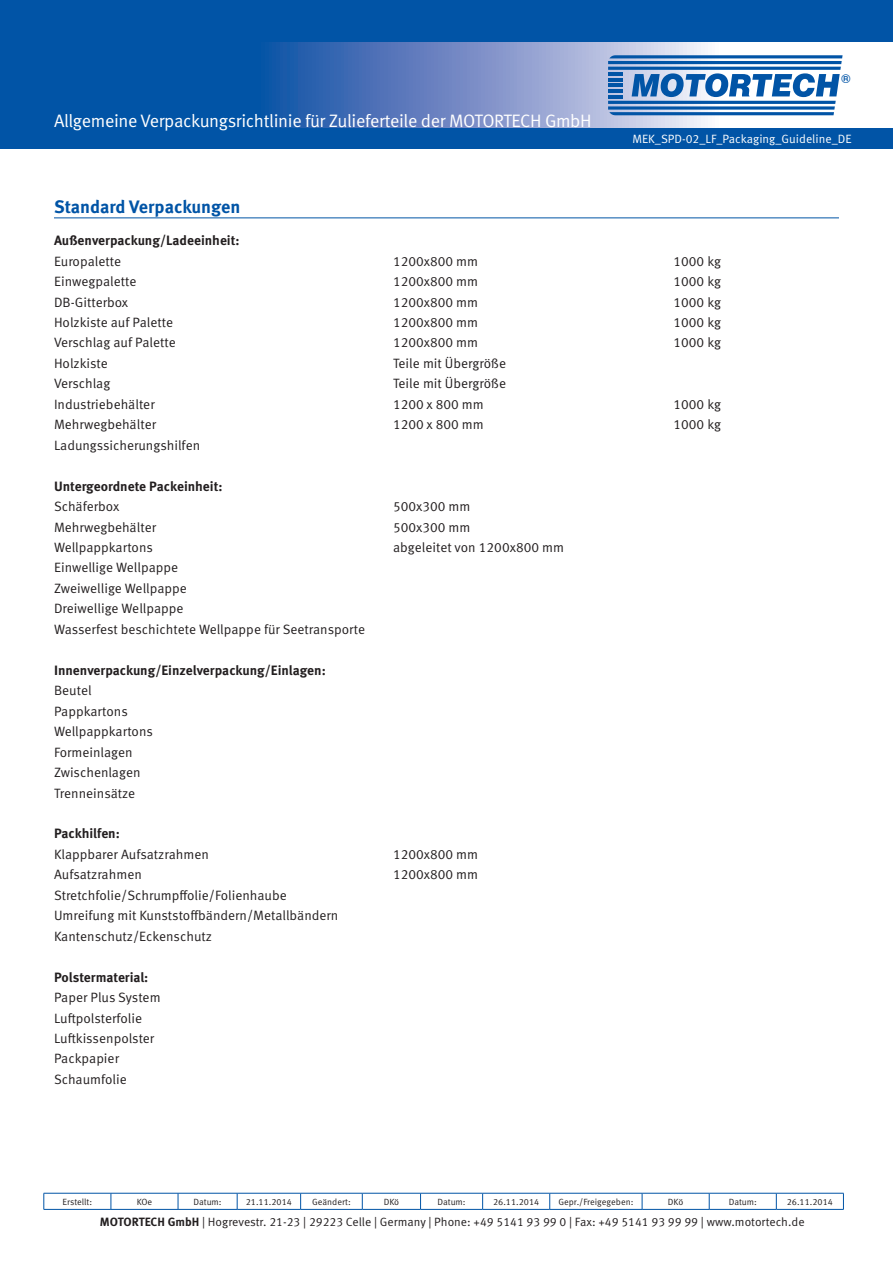
<style>
.page{position:relative;width:893px;height:1263px;background:#fff}
.page>*{position:absolute;margin:0;border:0;box-sizing:border-box;transform-origin:0 0}
.t1{font:18px "Meta Pro Norm";letter-spacing:-.02em;color:#fff}
.t2{font:700 18px "Meta Pro";letter-spacing:-.005em;color:#0154a6}
.t3{font:13.5px/20.4px "Meta Pro Norm";color:#231f20}
.t4{font:700 13.5px "Meta Pro";color:#231f20}
.t5{font:700 12.9px "Eurostile";color:#0154a6}
.t6{font:12px "Meta Pro Norm";color:#231f20}
.t7{font:12px "Meta Pro Norm";color:#fff}
.t8{font:9px "Meta Pro Norm";color:#231f20}
.s1{font-family:"Meta Pro";font-weight:700}
</style>
<div class="page">
<div style="left:0;top:0;width:893px;height:149px;background:#0154a6"></div>
<svg style="left:269px;top:43px;width:624px;height:85px;background:#869dce"></svg>
<svg style="left:44px;top:1193px;width:800px;height:16px"></svg>
<hr style="left:44px;top:1209px;width:67px;height:1px;background:#0154a6">
<hr style="left:111px;top:1209px;width:67px;height:1px;background:#0154a6">
<hr style="left:178px;top:1209px;width:59px;height:1px;background:#0154a6">
<hr style="left:237px;top:1209px;width:64px;height:1px;background:#0154a6">
<hr style="left:301px;top:1209px;width:61px;height:1px;background:#0154a6">
<hr style="left:362px;top:1209px;width:59px;height:1px;background:#0154a6">
<hr style="left:421px;top:1209px;width:62px;height:1px;background:#0154a6">
<hr style="left:483px;top:1209px;width:67px;height:1px;background:#0154a6">
<hr style="left:550px;top:1209px;width:92px;height:1px;background:#0154a6">
<hr style="left:642px;top:1209px;width:67px;height:1px;background:#0154a6">
<hr style="left:709px;top:1209px;width:67px;height:1px;background:#0154a6">
<hr style="left:776px;top:1209px;width:68px;height:1px;background:#0154a6">
<hr style="left:608px;top:67px;width:233px;height:3px;background:#0154a6">
<svg style="left:608px;top:42px;width:255px;height:23px"></svg>
<hr style="left:608px;top:72px;width:15px;height:3px;background:#0154a6">
<svg style="left:608px;top:73px;width:232px;height:42px"></svg>
<hr style="left:54px;top:218px;width:785px;height:1px;background:#0154a6">
<h1 class="t1" style="left:54px;top:108px;width:539px">Allgemeine Verpackungsrichtlinie für Zulieferteile der MOTORTECH GmbH</h1>
<p class="t5" style="left:841px;top:71px;width:11px">®</p>
<p class="t7" style="left:632px;top:129px;width:221px">MEK_SPD-02_LF_Packaging_Guideline_DE</p>
<h1 class="t2" style="left:54px;top:193px;width:188px">Standard Verpackungen</h1>
<p class="t4" style="left:54px;top:230px;width:187px">Außenverpackung/Ladeeinheit:</p>
<p class="t3" style="left:54px;top:250px;width:69px">Europalette</p>
<p class="t3" style="left:393px;top:250px;width:87px">1200x800 mm</p>
<p class="t3" style="left:674px;top:250px;width:49px">1000 kg</p>
<p class="t3" style="left:54px;top:270px;width:84px">Einwegpalette</p>
<p class="t3" style="left:393px;top:270px;width:87px">1200x800 mm</p>
<p class="t3" style="left:674px;top:270px;width:49px">1000 kg</p>
<p class="t3" style="left:54px;top:291px;width:76px">DB-Gitterbox</p>
<p class="t3" style="left:393px;top:291px;width:87px">1200x800 mm</p>
<p class="t3" style="left:674px;top:291px;width:49px">1000 kg</p>
<p class="t3" style="left:54px;top:311px;width:121px">Holzkiste auf Palette</p>
<p class="t3" style="left:393px;top:311px;width:87px">1200x800 mm</p>
<p class="t3" style="left:674px;top:311px;width:49px">1000 kg</p>
<p class="t3" style="left:54px;top:332px;width:123px">Verschlag auf Palette</p>
<p class="t3" style="left:393px;top:332px;width:87px">1200x800 mm</p>
<p class="t3" style="left:674px;top:332px;width:49px">1000 kg</p>
<p class="t3" style="left:54px;top:352px;width:55px">Holzkiste</p>
<p class="t3" style="left:393px;top:352px;width:115px">Teile mit Übergröße</p>
<p class="t3" style="left:54px;top:373px;width:58px">Verschlag</p>
<p class="t3" style="left:393px;top:373px;width:115px">Teile mit Übergröße</p>
<p class="t3" style="left:54px;top:393px;width:102px">Industriebehälter</p>
<p class="t3" style="left:393px;top:393px;width:92px">1200 x 800 mm</p>
<p class="t3" style="left:674px;top:393px;width:49px">1000 kg</p>
<p class="t3" style="left:54px;top:414px;width:104px">Mehrwegbehälter</p>
<p class="t3" style="left:393px;top:414px;width:92px">1200 x 800 mm</p>
<p class="t3" style="left:674px;top:414px;width:49px">1000 kg</p>
<p class="t3" style="left:54px;top:434px;width:148px">Ladungssicherungshilfen</p>
<p class="t4" style="left:54px;top:475px;width:170px">Untergeordnete Packeinheit:</p>
<p class="t3" style="left:54px;top:495px;width:67px">Schäferbox</p>
<p class="t3" style="left:393px;top:495px;width:79px">500x300 mm</p>
<p class="t3" style="left:54px;top:516px;width:104px">Mehrwegbehälter</p>
<p class="t3" style="left:393px;top:516px;width:79px">500x300 mm</p>
<p class="t3" style="left:54px;top:536px;width:101px">Wellpappkartons</p>
<p class="t3" style="left:393px;top:536px;width:173px">abgeleitet von 1200x800 mm</p>
<p class="t3" style="left:54px;top:557px;width:313px">Einwellige Wellpappe<br>Zweiwellige Wellpappe<br>Dreiwellige Wellpappe<br>Wasserfest beschichtete Wellpappe für Seetransporte</p>
<p class="t4" style="left:54px;top:659px;width:273px">Innenverpackung/Einzelverpackung/Einlagen:</p>
<p class="t3" style="left:54px;top:679px;width:101px">Beutel<br>Pappkartons<br>Wellpappkartons<br>Formeinlagen<br>Zwischenlagen<br>Trenneinsätze</p>
<p class="t4" style="left:54px;top:823px;width:67px">Packhilfen:</p>
<p class="t3" style="left:54px;top:843px;width:156px">Klappbarer Aufsatzrahmen</p>
<p class="t3" style="left:393px;top:843px;width:87px">1200x800 mm</p>
<p class="t3" style="left:54px;top:863px;width:89px">Aufsatzrahmen</p>
<p class="t3" style="left:393px;top:863px;width:87px">1200x800 mm</p>
<p class="t3" style="left:54px;top:884px;width:286px">Stretchfolie/Schrumpffolie/Folienhaube<br>Umreifung mit Kunststoffbändern/Metallbändern<br>Kantenschutz/Eckenschutz</p>
<p class="t4" style="left:54px;top:966px;width:96px">Polstermaterial:</p>
<p class="t3" style="left:54px;top:986px;width:108px">Paper Plus System<br>Luftpolsterfolie<br>Luftkissenpolster<br>Packpapier<br>Schaumfolie</p>
<p class="t8" style="left:62px;top:1195px;width:31px">Erstellt:</p>
<p class="t8" style="left:137px;top:1195px;width:17px">KOe</p>
<p class="t8" style="left:194px;top:1195px;width:30px">Datum:</p>
<p class="t8" style="left:246px;top:1195px;width:48px">21.11.2014</p>
<p class="t8" style="left:312px;top:1195px;width:40px">Geändert:</p>
<p class="t8" style="left:384px;top:1195px;width:17px">DKö</p>
<p class="t8" style="left:437px;top:1195px;width:30px">Datum:</p>
<p class="t8" style="left:493px;top:1195px;width:48px">26.11.2014</p>
<p class="t8" style="left:558px;top:1195px;width:77px">Gepr./Freigegeben:</p>
<p class="t8" style="left:668px;top:1195px;width:17px">DKö</p>
<p class="t8" style="left:729px;top:1195px;width:30px">Datum:</p>
<p class="t8" style="left:787px;top:1195px;width:48px">26.11.2014</p>
<p class="t6" style="left:100px;top:1213px;width:706px"><span class="s1">MOTORTECH GmbH</span> | Hogrevestr. 21-23 | 29223 Celle | Germany | Phone: +49 5141 93 99 0 | Fax: +49 5141 93 99 99 | www.motortech.de</p>
</div>
